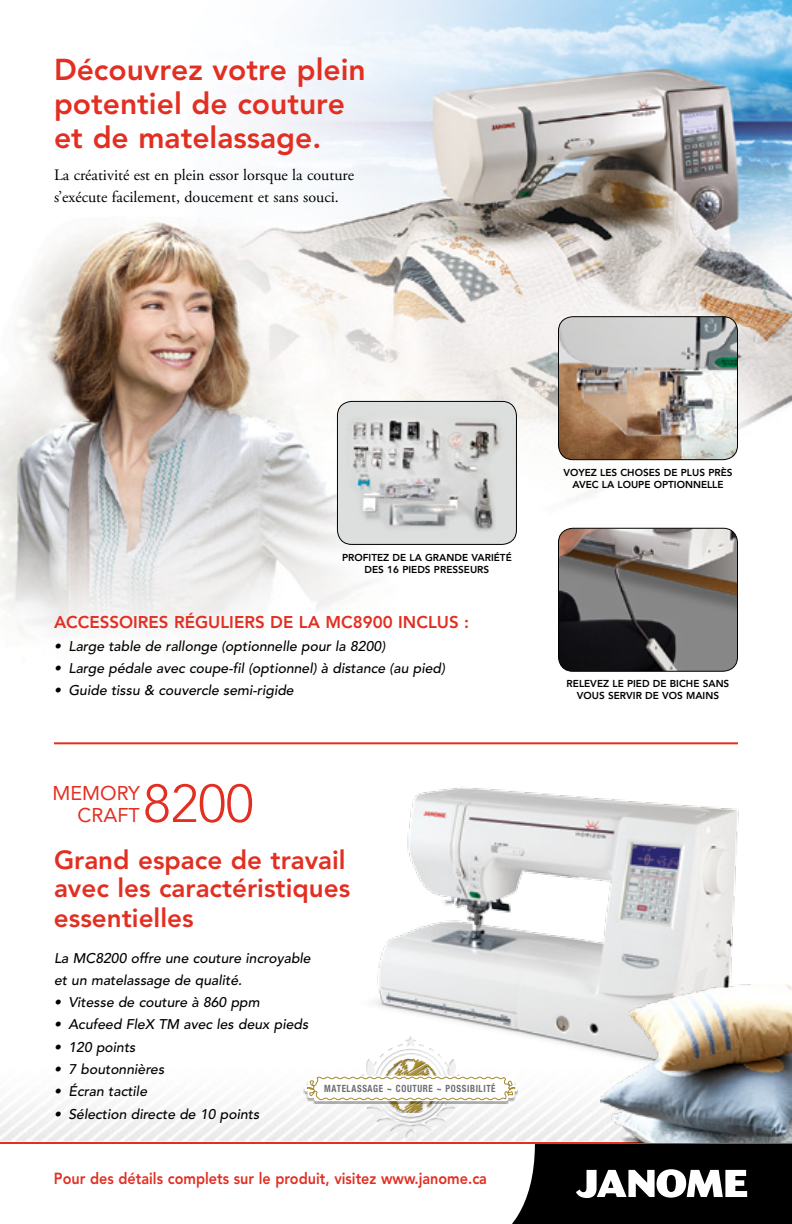
<style>
.page{position:relative;width:792px;height:1224px;background:#fff}
.page>*{position:absolute;margin:0;border:0;box-sizing:border-box;transform-origin:0 0}
.t1{font:300 53px "Avenir LT Std";color:#e22f22}
.t2{font:800 30px/34px "Avenir LT Std";color:#e22f22}
.t3{font:800 26px/29px "Avenir LT Std";color:#e22f22}
.t4{font:19.8px/22.2px "Avenir LT Std";color:#e22f22;text-align:right}
.t5{font:800 17px "Avenir LT Std";color:#e22f22}
.t6{font:16px/22px "Adobe Garamond Pro";color:#000}
.t7{font:800 16px "Avenir LT Std";color:#e22f22;scale:.9 1}
.t8{font:italic 500 14px/22.4px "Avenir LT Std";color:#000}
.t9{font:800 10px/12px "Avenir LT Std";color:#000}
.t10{font:700 condensed 10px "Helvetica Neue LT Std";letter-spacing:.07em;color:#6d6e71;scale:.9 1}
</style>
<div class="page">
<img style="left:0;top:0;width:792px;height:1142px">
<img style="left:558px;top:528px;width:180px;height:143px">
<div style="left:558px;top:528px;width:180px;height:144px;border:1px solid #000;border-radius:14px"></div>
<img style="left:337px;top:401px;width:179px;height:143px">
<div style="left:337px;top:401px;width:180px;height:144px;border:1px solid #000;border-radius:14px"></div>
<img style="left:558px;top:317px;width:180px;height:143px">
<div style="left:558px;top:316px;width:180px;height:144px;border:1px solid #000;border-radius:14px"></div>
<hr style="left:54px;top:742px;width:684px;height:2px;background:#e22f22">
<img style="left:357px;top:771px;width:403px;height:265px">
<hr style="left:0;top:1142px;width:792px;height:2px;background:#e22f22">
<img style="left:600px;top:984px;width:192px;height:52px">
<svg style="left:302px;top:1036px;width:490px;height:188px"></svg>
<h2 class="t2" style="left:54px;top:53px;width:313px">Découvrez votre plein potentiel de couture et de matelassage.</h2>
<p class="t6" style="left:54px;top:165px;width:302px">La créativité est en plein essor lorsque la couture s’exécute facilement, doucement et sans souci.</p>
<p class="t9" style="left:342px;top:551px;width:8px">PRO</p>
<p class="t9" style="left:363px;top:551px;width:150px">FITEZ DE LA GRANDE VARI ÉTÉ<br>DES 16 PIEDS PRESSEURS</p>
<p class="t5" style="left:54px;top:613px;width:24px">ACCESSOIRES</p>
<p class="t5" style="left:174px;top:613px;width:32px">RÉGULIERS</p>
<p class="t5" style="left:270px;top:613px;width:139px">DE LA MC8900 INCLUS</p>
<p class="t5" style="left:464px;top:613px;width:7px">:</p>
<p class="t8" style="left:54px;top:635px;width:333px">• Large table de rallonge (optionnelle pour la 8200)</p>
<p class="t8" style="left:54px;top:657px;width:393px">• Large pédale avec coupe-fil (optionnel) à distance (au pied)</p>
<p class="t8" style="left:54px;top:680px;width:241px">• Guide tissu &amp; couvercle semi-rigide</p>
<h3 class="t4" style="left:53px;top:782px;width:89px">MEMORY<br>CRAFT</h3>
<h1 class="t1" style="left:143px;top:773px;width:112px">8200</h1>
<h3 class="t3" style="left:54px;top:845px;width:298px">Grand espace de travail avec les caractéristiques essentielles</h3>
<p class="t8" style="left:54px;top:947px;width:258px">La MC8200 offre une couture incroyable et un matelassage de qualité.</p>
<p class="t8" style="left:54px;top:991px;width:207px">• Vitesse de couture à 860 ppm</p>
<p class="t8" style="left:54px;top:1014px;width:256px">• Acufeed FleX TM avec les deux pieds</p>
<p class="t8" style="left:54px;top:1036px;width:83px">• 120 points</p>
<p class="t8" style="left:54px;top:1058px;width:112px">• 7 boutonnières</p>
<p class="t8" style="left:54px;top:1081px;width:95px">• Écran tactile</p>
<p class="t8" style="left:54px;top:1103px;width:207px">• Sélection directe de 10 points</p>
<p class="t10" style="left:324px;top:1083px;width:192px">MATELASSAGE ~ COUTURE ~ POSSIBILITÉ</p>
<p class="t7" style="left:54px;top:1169px;width:483px">Pour des détails complets sur le produit, visitez www.janome.ca</p>
<p class="t9" style="left:563px;top:466px;width:8px">VOYE</p>
<p class="t9" style="left:591px;top:466px;width:16px">Z LES</p>
<p class="t9" style="left:620px;top:466px;width:8px">CHOSES</p>
<p class="t9" style="left:664px;top:466px;width:24px">DE PLUS</p>
<p class="t9" style="left:708px;top:466px;width:25px">PRÈS</p>
<p class="t9" style="left:572px;top:478px;width:15px">AVEC</p>
<p class="t9" style="left:602px;top:478px;width:24px">LA LOUPE</p>
<p class="t9" style="left:654px;top:478px;width:8px">OPTIONNELLE</p>
<p class="t9" style="left:567px;top:678px;width:7px">RELEVE</p>
<p class="t9" style="left:603px;top:678px;width:74px">Z LE PIED DEBICHE</p>
<p class="t9" style="left:703px;top:678px;width:21px">SANS</p>
<p class="t9" style="left:577px;top:690px;width:8px">VOUS</p>
<p class="t9" style="left:608px;top:690px;width:7px">SERVIR</p>
<p class="t9" style="left:645px;top:690px;width:25px">DE VOS</p>
<p class="t9" style="left:686px;top:690px;width:23px">MAINS</p>
</div>
